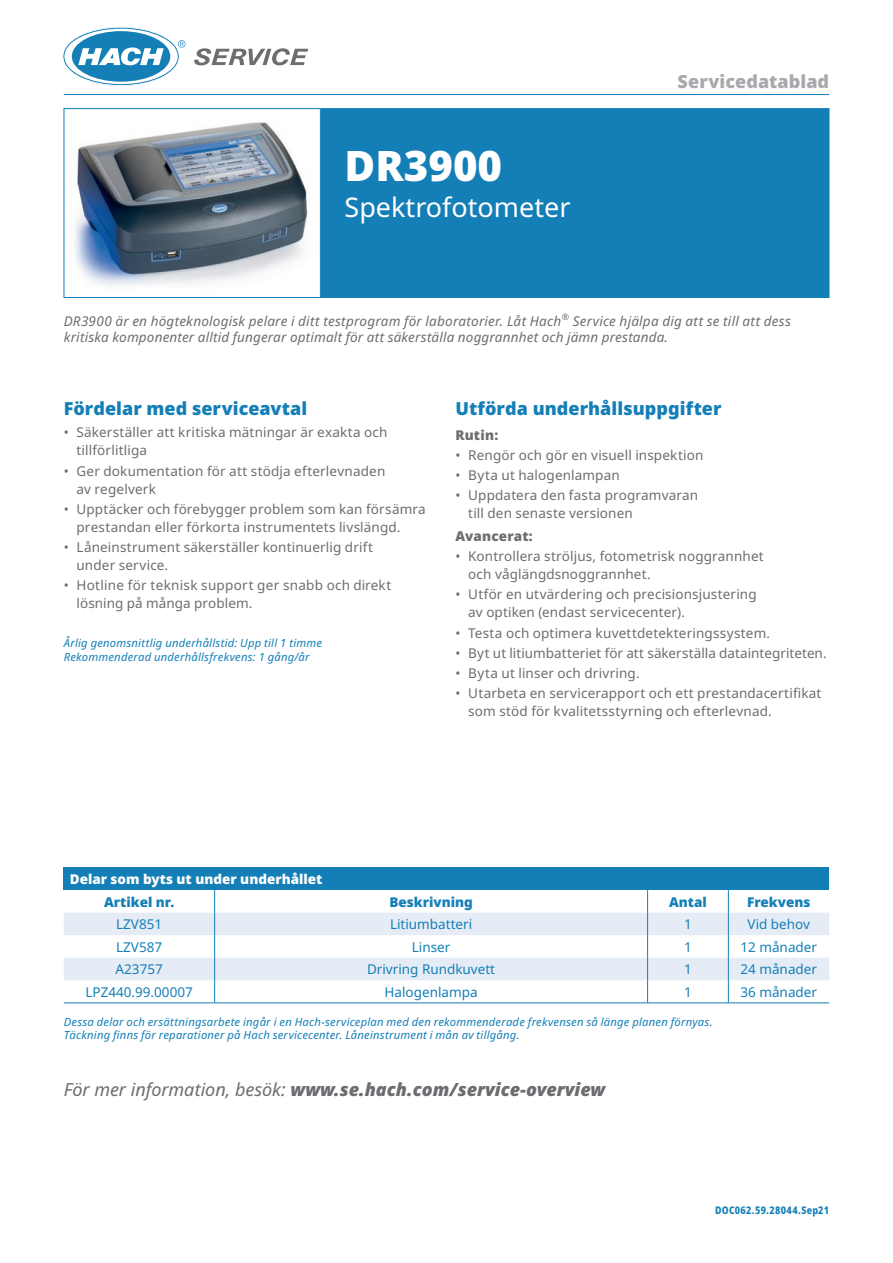
<style>
.page{position:relative;width:893px;height:1263px;background:#fff}
.page>*{position:absolute;margin:0;border:0;box-sizing:border-box;transform-origin:0 0}
.t1{font:900 42px "Noto Sans";color:#fff}
.t2{font:27px "Noto Sans";color:#fff}
.t3{font:italic 900 18px "Noto Sans";color:#6c6d70}
.t4{font:900 18px "Noto Sans";letter-spacing:.005em;color:#147fb7}
.t5{font:900 18px "Noto Sans";letter-spacing:.005em;color:#a8a9ad}
.t6{font:13.5px/18px "Noto Sans";letter-spacing:.01em;color:#6c6d70}
.t7{font:italic 13.5px/16.5px "Noto Sans";letter-spacing:.015em;color:#6c6d70}
.t8{font:13.5px "Noto Sans";color:#147fb7}
.t9{font:900 13.5px "Noto Sans";color:#147fb7}
.t10{font:900 13.5px "Noto Sans";color:#fff}
.t11{font:900 13.5px "Noto Sans";letter-spacing:.015em;color:#6c6d70}
.t12{font:italic 11.25px/13.5px "Noto Sans";letter-spacing:.015em;color:#147fb7}
.t13{font:800 condensed 10.5px "Noto Sans";letter-spacing:.025em;color:#147fb7}
.s1{font-weight:400}
</style>
<div class="page">
<div style="left:321px;top:108px;width:508px;height:190px;background:#147fb7;border:1px solid #147fb7"></div>
<img style="left:75px;top:122px;width:233px;height:164px">
<div style="left:64px;top:108px;width:257px;height:190px;border:1px solid #147fb7"></div>
<hr style="left:64px;top:94px;width:765px;height:1px;background:#147fb7">
<svg style="left:194px;top:48px;width:114px;height:17px"></svg>
<svg style="left:63px;top:27px;width:122px;height:59px"></svg>
<div style="left:64px;top:867px;width:765px;height:23px;background:#147fb7"></div>
<svg style="left:64px;top:913px;width:765px;height:67px;fill:#e6ecf5"></svg>
<svg style="left:214px;top:890px;width:1px;height:112px"></svg>
<svg style="left:647px;top:890px;width:1px;height:112px"></svg>
<svg style="left:728px;top:890px;width:1px;height:112px"></svg>
<hr style="left:64px;top:1002px;width:151px;height:1px;background:#147fb7">
<hr style="left:215px;top:1002px;width:433px;height:1px;background:#147fb7">
<hr style="left:648px;top:1002px;width:80px;height:1px;background:#147fb7">
<hr style="left:728px;top:1002px;width:101px;height:1px;background:#147fb7">
<h1 class="t1" style="left:344px;top:133px;width:159px">DR3900</h1>
<h2 class="t2" style="left:344px;top:188px;width:228px">Spektrofotometer</h2>
<h3 class="t5" style="left:678px;top:68px;width:153px">Servicedatablad</h3>
<p class="t7" style="left:64px;top:313px;width:729px">DR3900 är en högteknologisk pelare i ditt testprogram för laboratorier. Låt Hach<sup>®</sup> Service hjälpa dig att se till att dess kritiska komponenter alltid fungerar optimalt för att säkerställa noggrannhet och jämn prestanda.</p>
<h3 class="t4" style="left:64px;top:394px;width:245px">Fördelar med serviceavtal</h3>
<p class="t6" style="left:77px;top:424px;width:312px;text-indent:-13px">• Säkerställer att kritiska mätningar är exakta och tillförlitliga</p>
<p class="t6" style="left:77px;top:462px;width:310px;text-indent:-13px">• Ger dokumentation för att stödja efterlevnaden av regelverk</p>
<p class="t6" style="left:77px;top:500px;width:351px;text-indent:-13px">• Upptäcker och förebygger problem som kan försämra prestandan eller förkorta instrumentets livslängd.</p>
<p class="t6" style="left:77px;top:538px;width:298px;text-indent:-13px">• Låneinstrument säkerställer kontinuerlig drift under service.</p>
<p class="t6" style="left:77px;top:577px;width:316px;text-indent:-13px">• Hotline för teknisk support ger snabb och direkt lösning på många problem.</p>
<p class="t12" style="left:64px;top:636px;width:260px">Årlig genomsnittlig underhållstid: Upp till 1 timme<br>Rekommenderad underhållsfrekvens: 1 gång/år</p>
<h3 class="t4" style="left:455px;top:394px;width:268px">Utförda underhållsuppgifter</h3>
<p class="t11" style="left:455px;top:424px;width:44px">Rutin:</p>
<p class="t6" style="left:455px;top:446px;width:249px">• Rengör och gör en visuell inspektion</p>
<p class="t6" style="left:455px;top:466px;width:166px">• Byta ut halogenlampan</p>
<p class="t6" style="left:468px;top:487px;width:231px;text-indent:-13px">• Uppdatera den fasta programvaran till den senaste versionen</p>
<p class="t11" style="left:455px;top:526px;width:79px">Avancerat:</p>
<p class="t6" style="left:468px;top:547px;width:297px;text-indent:-13px">• Kontrollera ströljus, fotometrisk noggrannhet och våglängdsnoggrannhet.</p>
<p class="t6" style="left:468px;top:586px;width:290px;text-indent:-13px">• Utför en utvärdering och precisionsjustering av optiken (endast servicecenter).</p>
<p class="t6" style="left:455px;top:624px;width:316px">• Testa och optimera kuvettdetekteringssystem.</p>
<p class="t6" style="left:455px;top:644px;width:373px">• Byt ut litiumbatteriet för att säkerställa dataintegriteten.</p>
<p class="t6" style="left:455px;top:665px;width:186px">• Byta ut linser och drivring.</p>
<p class="t6" style="left:468px;top:685px;width:355px;text-indent:-13px">• Utarbeta en servicerapport och ett prestandacertifikat som stöd för kvalitetsstyrning och efterlevnad.</p>
<p class="t10" style="left:70px;top:869px;width:254px">Delar som byts ut under underhållet</p>
<p class="t9" style="left:104px;top:891px;width:72px">Artikel nr.</p>
<p class="t9" style="left:389px;top:891px;width:85px">Beskrivning</p>
<p class="t9" style="left:669px;top:891px;width:39px">Antal</p>
<p class="t9" style="left:747px;top:891px;width:65px">Frekvens</p>
<p class="t8" style="left:116px;top:915px;width:48px">LZV851</p>
<p class="t8" style="left:390px;top:915px;width:84px">Litiumbatteri</p>
<p class="t8" style="left:684px;top:915px;width:9px">1</p>
<p class="t8" style="left:748px;top:915px;width:64px">Vid behov</p>
<p class="t8" style="left:116px;top:937px;width:48px">LZV587</p>
<p class="t8" style="left:412px;top:937px;width:40px">Linser</p>
<p class="t8" style="left:684px;top:937px;width:9px">1</p>
<p class="t8" style="left:740px;top:937px;width:78px">12 månader</p>
<p class="t8" style="left:116px;top:960px;width:49px">A23757</p>
<p class="t8" style="left:367px;top:960px;width:130px">Drivring Rundkuvett</p>
<p class="t8" style="left:684px;top:960px;width:9px">1</p>
<p class="t8" style="left:740px;top:960px;width:78px">24 månader</p>
<p class="t8" style="left:86px;top:982px;width:109px">LPZ440.99.00007</p>
<p class="t8" style="left:385px;top:982px;width:95px">Halogenlampa</p>
<p class="t8" style="left:684px;top:982px;width:9px">1</p>
<p class="t8" style="left:740px;top:982px;width:78px">36 månader</p>
<p class="t12" style="left:64px;top:1015px;width:650px">Dessa delar och ersättningsarbete ingår i en Hach-serviceplan med den rekommenderade frekvensen så länge planen förnyas.<br>Täckning finns för reparationer på Hach servicecenter. Låneinstrument i mån av tillgång.</p>
<h3 class="t3" style="left:64px;top:1076px;width:543px"><span class="s1">För mer information, besök:</span> www.se.hach.com/service-overview</h3>
<p class="t13" style="left:715px;top:1202px;width:116px">DOC062.59.28044.Sep21</p>
</div>
